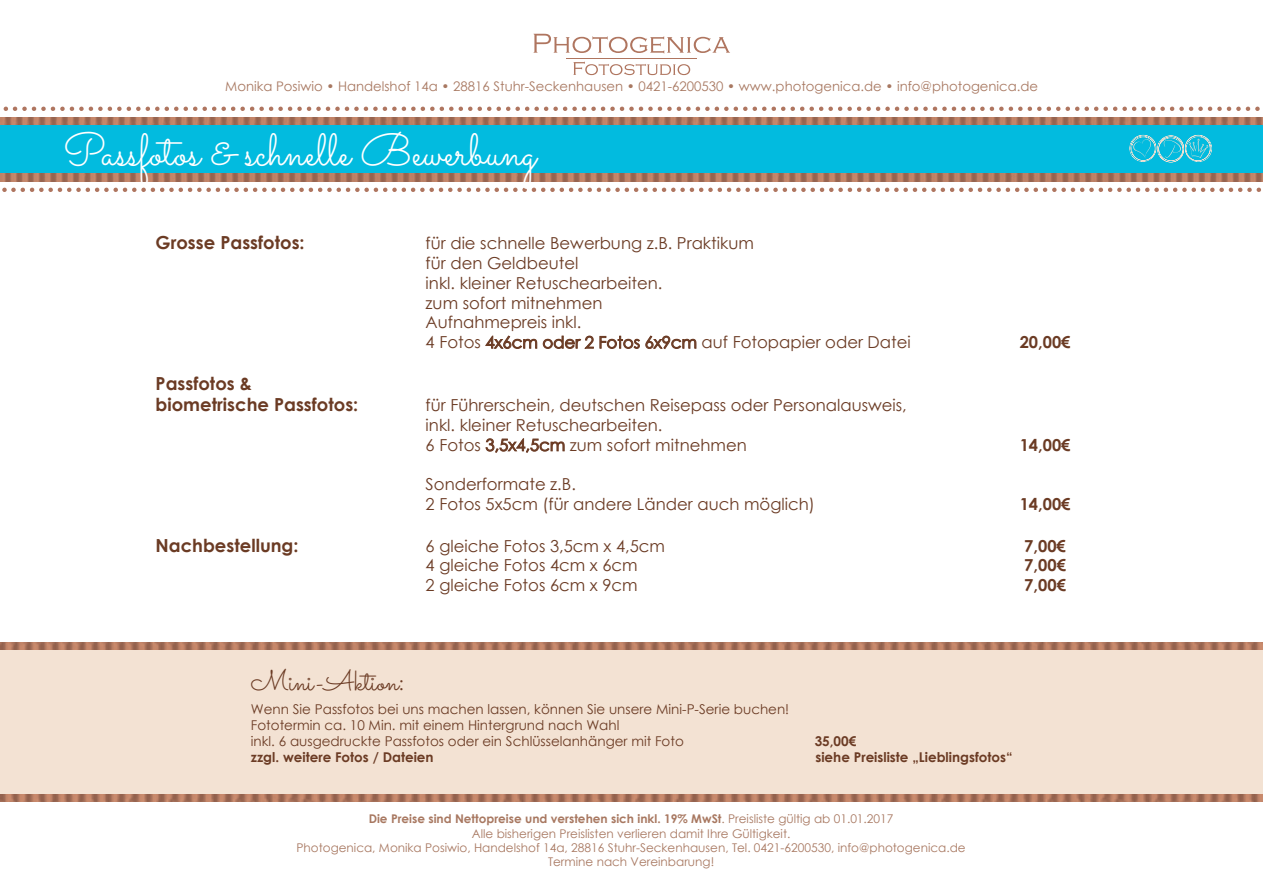
<style>
.page{position:relative;width:1263px;height:893px;background:#fff}
.page>*{position:absolute;margin:0;border:0;box-sizing:border-box;transform-origin:0 0}
.t1{font:45px "Sacramento";color:#fff}
.t2{font:28.5px "Sacramento";color:#6b3b24}
.t3{font:700 18px "Century Gothic";color:#6b3b24}
.t4{font:16.5px "Century Gothic";color:#6b3b24}
.t5{font:700 16.5px "Century Gothic";color:#6b3b24}
.t6{font:13.5px "Century Gothic";color:#6b3b24}
.t7{font:700 13.5px "Century Gothic";color:#6b3b24}
.t8{font:13.2px "Century Gothic";color:#a87861}
.t9{font:12px/14.4px "Century Gothic";color:#a87861;text-align:center}
.s1{font-family:"Century Gothic";font-size:18px}
.s2{font-weight:700}
</style>
<div class="page">
<svg style="left:533px;top:34px;width:197px;height:20px"></svg>
<svg style="left:573px;top:62px;width:117px;height:13px"></svg>
<hr style="left:567px;top:58px;width:130px;height:1px;background:#af755f">
<svg style="left:2px;top:188px;width:1259px;height:4px"></svg>
<svg style="left:3px;top:107px;width:1257px;height:4px"></svg>
<img style="left:0;top:117px;width:1263px;height:64px">
<div style="left:0;top:125px;width:1263px;height:48px;background:#02bbdf"></div>
<svg style="left:1129px;top:135px;width:83px;height:27px"></svg>
<img style="left:0;top:642px;width:1263px;height:160px">
<div style="left:0;top:651px;width:1263px;height:143px;background:#f3e2d3"></div>
<svg style="left:485px;top:335px;width:212px;height:14px"></svg>
<svg style="left:485px;top:438px;width:80px;height:15px"></svg>
<p class="t8" style="left:225px;top:77px;width:814px">Monika Posiwio • Handelshof 14a • 28816 Stuhr-Seckenhausen • 0421-6200530 • www.photogenica.de • info@photogenica.de</p>
<p class="t1" style="left:63px;top:123px;width:475px">Passfotos &amp; schnelle Bewerbung</p>
<p class="t3" style="left:156px;top:229px;width:151px">Grosse Passfotos:</p>
<p class="t4" style="left:426px;top:232px;width:330px">für die schnelle Bewerbung z.B. Praktikum</p>
<p class="t4" style="left:426px;top:252px;width:154px">für den Geldbeutel</p>
<p class="t4" style="left:426px;top:271px;width:238px">inkl. kleiner Retuschearbeiten.</p>
<p class="t4" style="left:426px;top:291px;width:178px">zum sofort mitnehmen</p>
<p class="t4" style="left:426px;top:311px;width:157px">Aufnahmepreis inkl.</p>
<p class="t4" style="left:426px;top:331px;width:487px">4 Fotos 4x6cm oder 2 Fotos 6x9cm auf Fotopapier oder Datei</p>
<p class="t5" style="left:1020px;top:330px;width:52px">20,00€</p>
<p class="t3" style="left:156px;top:369px;width:98px">Passfotos &amp;</p>
<p class="t3" style="left:156px;top:391px;width:204px">biometrische Passfotos:</p>
<p class="t4" style="left:426px;top:394px;width:483px">für Führerschein, deutschen Reisepass oder Personalausweis,</p>
<p class="t4" style="left:426px;top:414px;width:238px">inkl. kleiner Retuschearbeiten.</p>
<p class="t4" style="left:426px;top:433px;width:323px">6 Fotos 3,5x4,5cm zum sofort mitnehmen</p>
<p class="t5" style="left:1020px;top:432px;width:52px">14,00€</p>
<p class="t4" style="left:426px;top:473px;width:152px">Sonderformate z.B.</p>
<p class="t4" style="left:426px;top:493px;width:391px">2 Fotos 5x5cm (für andere Länder auch möglich)</p>
<p class="t5" style="left:1020px;top:492px;width:52px">14,00€</p>
<p class="t3" style="left:156px;top:531px;width:144px">Nachbestellung:</p>
<p class="t4" style="left:426px;top:534px;width:241px">6 gleiche Fotos 3,5cm x 4,5cm</p>
<p class="t5" style="left:1024px;top:533px;width:43px">7,00€</p>
<p class="t4" style="left:426px;top:554px;width:213px">4 gleiche Fotos 4cm x 6cm</p>
<p class="t5" style="left:1024px;top:553px;width:43px">7,00€</p>
<p class="t4" style="left:426px;top:574px;width:214px">2 gleiche Fotos 6cm x 9cm</p>
<p class="t5" style="left:1024px;top:573px;width:43px">7,00€</p>
<p class="t2" style="left:251px;top:663px;width:154px">Mini-Aktion<span class="s1">:</span></p>
<p class="t6" style="left:251px;top:699px;width:540px">Wenn Sie Passfotos bei uns machen lassen, können Sie unsere Mini-P-Serie buchen!</p>
<p class="t6" style="left:251px;top:716px;width:370px">Fototermin ca. 10 Min. mit einem Hintergrund nach Wahl</p>
<p class="t6" style="left:251px;top:732px;width:434px">inkl. 6 ausgedruckte Passfotos oder ein Schlüsselanhänger mit Foto</p>
<p class="t7" style="left:815px;top:731px;width:43px">35,00€</p>
<p class="t7" style="left:251px;top:747px;width:184px">zzgl. weitere Fotos / Dateien</p>
<p class="t7" style="left:815px;top:747px;width:199px">siehe Preisliste „Lieblingsfotos“</p>
<p class="t9" style="left:297px;top:811px;width:671px"><span class="s2">Die Preise sind Nettopreise und verstehen sich inkl. 19% MwSt</span>. Preisliste gültig ab 01.01.2017<br>Alle bisherigen Preislisten verlieren damit Ihre Gültigkeit.<br>Photogenica, Monika Posiwio, Handelshof 14a, 28816 Stuhr-Seckenhausen, Tel. 0421-6200530, info@photogenica.de Termine nach Vereinbarung!</p>
</div>
